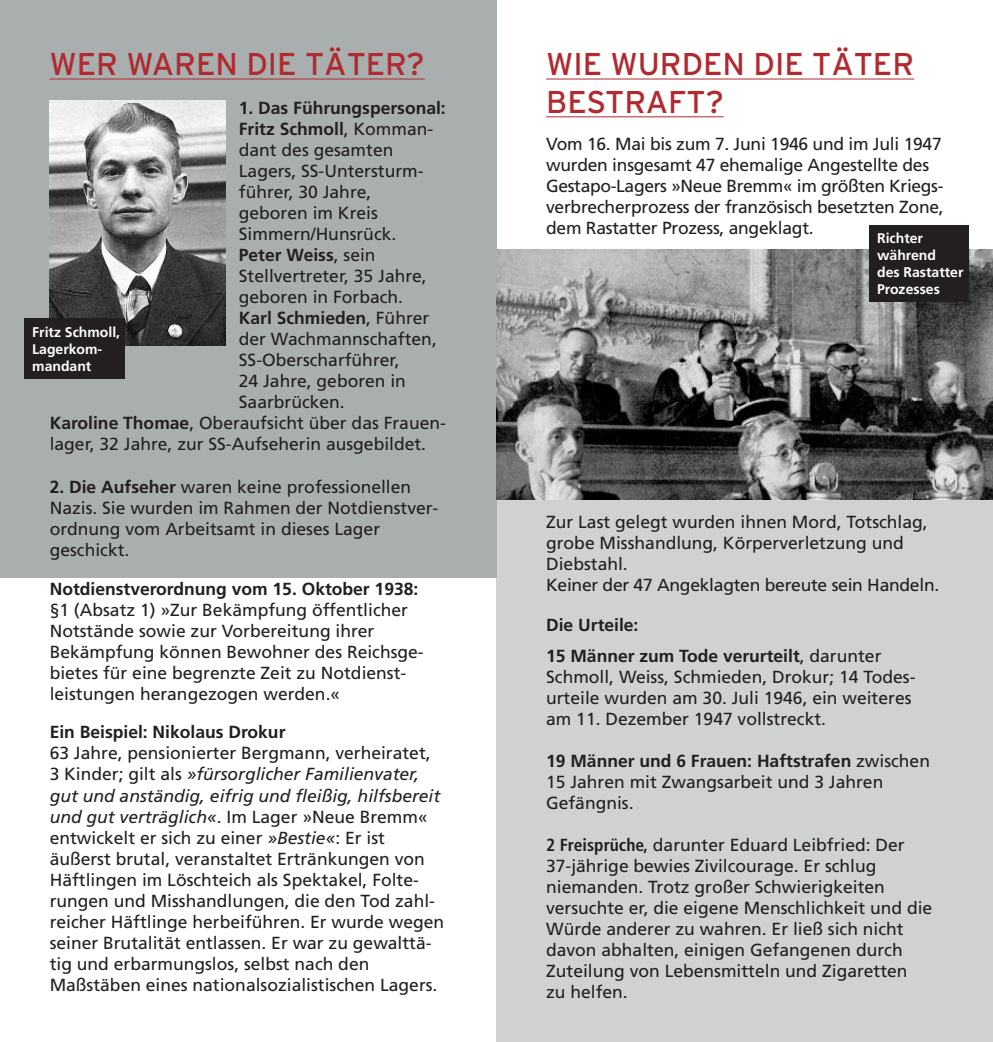
<style>
.page{position:relative;width:993px;height:1042px;background:#fff}
.page>*{position:absolute;margin:0;border:0;box-sizing:border-box;transform-origin:0 0}
.t1{font:31.5px/37.8px "Interstate";color:#b02a2f}
.t2{font:17.5px/21px "Frutiger";color:#231f20}
.t3{font:700 17.5px/30.8px "Frutiger";color:#231f20}
.t4{font:700 14px/16.8px "Frutiger";color:#fff}
.s1{font-weight:400}
.s2{font-weight:700}
.s3{font-style:italic}
.s4{font-weight:700;font-stretch:condensed}
</style>
<div class="page">
<div style="left:496px;top:499px;width:496px;height:543px;background:#d0d1d1"></div>
<div style="left:0;top:0;width:496px;height:577px;background:#a9afaf"></div>
<hr style="left:50px;top:79px;width:374px;height:1px;background:#b02a2f">
<hr style="left:546px;top:79px;width:367px;height:1px;background:#b02a2f">
<hr style="left:546px;top:116px;width:177px;height:1px;background:#b02a2f">
<img style="left:496px;top:249px;width:496px;height:250px">
<img style="left:50px;top:100px;width:175px;height:246px">
<div style="left:25px;top:319px;width:100px;height:60px;background:#231f20"></div>
<div style="left:868px;top:225px;width:100px;height:77px;background:#231f20"></div>
<h1 class="t1" style="left:50px;top:45px;width:376px">WER WAREN DIE TÄTER?</h1>
<h1 class="t1" style="left:546px;top:45px;width:369px">WIE WURDEN DIE TÄTER<br>BESTRAFT?</h1>
<p class="t2" style="left:546px;top:134px;width:399px">Vom 16. Mai bis zum 7. Juni 1946 und im Juli 1947 wurden insgesamt 47 ehemalige Angestellte des Gestapo-Lagers »Neue Bremm« im größten Kriegs&shy;verbrecherprozess der französisch besetzten Zone, dem Rastatter Prozess, angeklagt.</p>
<p class="t3" style="left:239px;top:93px;width:208px">1. Das Führungspersonal:</p>
<p class="t3" style="left:239px;top:114px;width:196px">Fritz Schmoll<span class="s1">, Komman-</span></p>
<p class="t2" style="left:239px;top:140px;width:156px">dant des gesamten</p>
<p class="t2" style="left:239px;top:161px;width:186px">Lagers, SS-Untersturm-</p>
<p class="t2" style="left:239px;top:182px;width:134px">führer, 30 Jahre,</p>
<p class="t2" style="left:239px;top:203px;width:140px">geboren im Kreis</p>
<p class="t2" style="left:239px;top:224px;width:159px">Simmern/Hunsrück.</p>
<p class="t3" style="left:239px;top:240px;width:138px">Peter Weiss<span class="s1">, sein</span></p>
<p class="t2" style="left:239px;top:266px;width:189px">Stellvertreter, 35 Jahre,</p>
<p class="t2" style="left:239px;top:287px;width:166px">geboren in Forbach.</p>
<p class="t3" style="left:239px;top:303px;width:192px">Karl Schmieden<span class="s1">, Führer</span></p>
<p class="t2" style="left:239px;top:329px;width:199px">der Wachmannschaften,</p>
<p class="t2" style="left:239px;top:350px;width:162px">SS-Oberscharführer,</p>
<p class="t2" style="left:239px;top:371px;width:169px">24 Jahre, geboren in</p>
<p class="t2" style="left:239px;top:392px;width:107px">Saarbrücken.</p>
<p class="t2" style="left:50px;top:413px;width:397px"><span class="s2">Karoline Thomae</span>, Oberaufsicht über das Frauen-</p>
<p class="t2" style="left:50px;top:434px;width:378px">lager, 32 Jahre, zur SS-Aufseherin ausgebildet.</p>
<p class="t2" style="left:50px;top:478px;width:390px"><span class="s2">2. Die Aufseher</span> waren keine professionellen Nazis. Sie wurden im Rahmen der Notdienstver&shy;ordnung vom Arbeitsamt in dieses Lager geschickt.</p>
<p class="t3" style="left:50px;top:575px;width:370px">Notdienstverordnung vom 15. Oktober 1938:</p>
<p class="t2" style="left:50px;top:601px;width:375px">§1 (Absatz 1) »Zur Bekämpfung öffentlicher Notstände sowie zur Vorbereitung ihrer Bekämpfung können Bewohner des Reichsge&shy;bietes für eine begrenzte Zeit zu Notdienst&shy;leistungen herangezogen werden.«</p>
<p class="t3" style="left:50px;top:718px;width:237px">Ein Beispiel: Nikolaus Drokur</p>
<p class="t2" style="left:50px;top:744px;width:396px">63 Jahre, pensionierter Bergmann, verheiratet, 3 Kinder; gilt als <span class="s3">»fürsorglicher Familienvater, gut und anständig, eifrig und fleißig, hilfsbereit und gut verträglich«</span>. Im Lager »Neue Bremm« entwickelt er sich zu einer <span class="s3">»Bestie«</span>: Er ist äußerst brutal, veranstaltet Ertränkungen von Häftlingen im Löschteich als Spektakel, Folte&shy;rungen und Misshandlungen, die den Tod zahl&shy;reicher Häftlinge herbeiführen. Er wurde wegen seiner Brutalität entlassen. Er war zu gewalttä&shy;tig und erbarmungslos, selbst nach den Maßstäben eines nationalsozialistischen Lagers.</p>
<p class="t4" style="left:876px;top:231px;width:88px">Richter während<br>des Rastatter<br>Prozesses</p>
<p class="t4" style="left:32px;top:325px;width:89px">Fritz Schmoll,<br>Lagerkom&shy;mandant</p>
<p class="t2" style="left:546px;top:512px;width:394px">Zur Last gelegt wurden ihnen Mord, Totschlag, grobe Misshandlung, Körperverletzung und Diebstahl.<br>Keiner der 47 Angeklagten bereute sein Handeln.</p>
<p class="t3" style="left:546px;top:611px;width:337px">Die Urteile:<br>15 Männer zum Tode verurteilt<span class="s1">, darunter</span></p>
<p class="t2" style="left:546px;top:667px;width:371px">Schmoll, Weiss, Schmieden, Drokur; 14 Todes&shy;urteile wurden am 30. Juli 1946, ein weiteres am 11. Dezember 1947 vollstreckt.</p>
<p class="t2" style="left:546px;top:751px;width:385px"><span class="s2">19 Männer und 6 Frauen: Haftstrafen</span> zwischen<br>15 Jahren mit Zwangsarbeit und 3 Jahren<br>Gefängnis.</p>
<p class="t2" style="left:546px;top:835px;width:387px"><span class="s4">2 Freisprüche,</span> darunter Eduard Leibfried: Der 37-jährige bewies Zivilcourage. Er schlug niemanden. Trotz großer Schwierigkeiten versuchte er, die eigene Menschlichkeit und die Würde anderer zu wahren. Er ließ sich nicht davon abhalten, einigen Gefangenen durch Zuteilung von Lebensmitteln und Zigaretten<br>zu helfen.</p>
</div>
